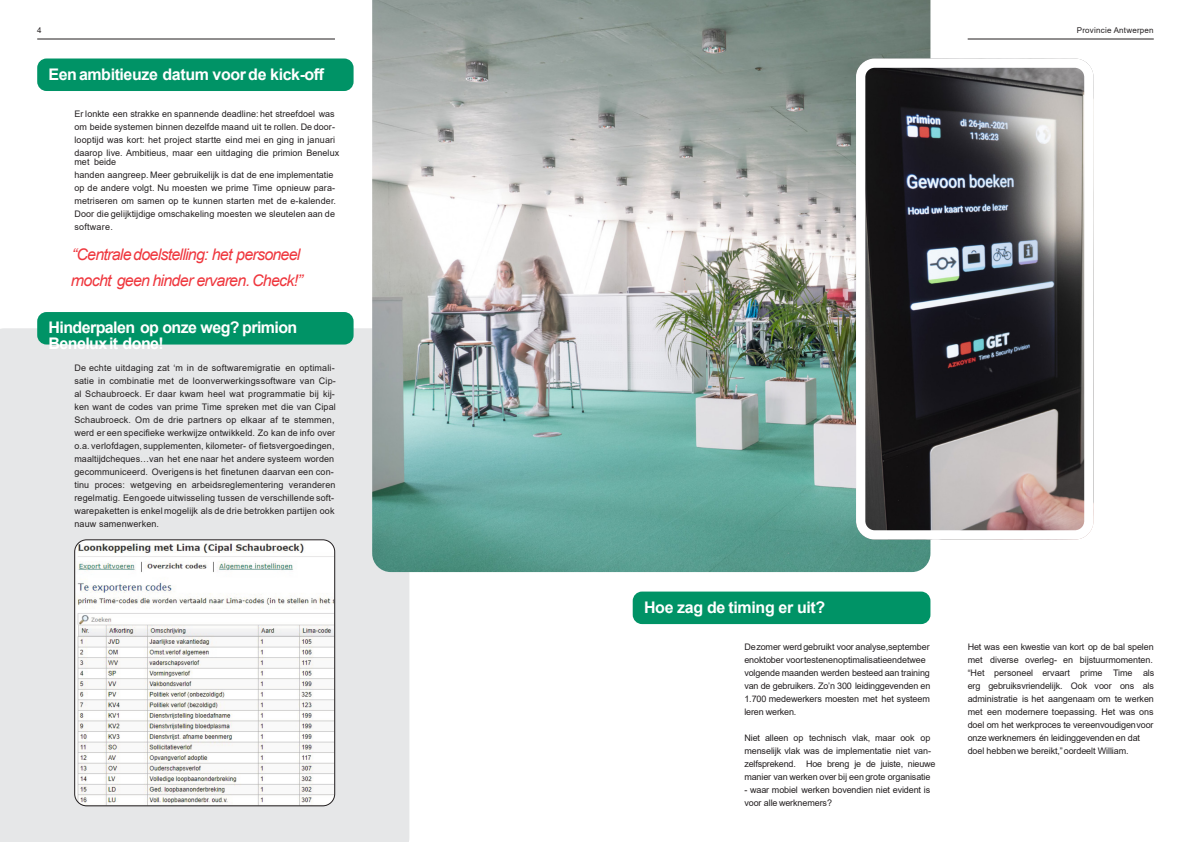
<style>
.page{position:relative;width:1191px;height:842px;background:#fff}
.page>*{position:absolute;margin:0;border:0;box-sizing:border-box;transform-origin:0 0}
.t1{font:700 16px/16px "Arial";letter-spacing:-.025em;color:#fff}
.t2{font:italic 16px/26px "Arial";letter-spacing:-.045em;color:#ef373e}
.t3{font:9px/13px "Arial";letter-spacing:.005em;color:#231f20}
.t4{font:9px/13px "Arial";letter-spacing:-.015em;color:#231f20}
.t5{font:8px "Arial";letter-spacing:.025em;color:#231f20}
</style>
<div class="page">
<div style="left:0;top:328px;width:409px;height:514px;background:#e6e7e8"></div>
<div style="left:37px;top:58px;width:316px;height:33px;background:#009366;border-radius:9px"></div>
<img style="left:372px;top:0;width:558px;height:572px">
<img style="left:856px;top:58px;width:237px;height:482px;border-radius:19px">
<div style="left:856px;top:59px;width:237px;height:481px;border:9px solid #fff;border-radius:14px"></div>
<div style="left:632px;top:592px;width:298px;height:32px;background:#009366;border-radius:9px"></div>
<img style="left:75px;top:540px;width:259px;height:266px">
<div style="left:74px;top:540px;width:261px;height:266px;border:1px solid #231f20;border-radius:12px"></div>
<hr style="left:967px;top:39px;width:186px;height:1px;background:#231f20">
<hr style="left:37px;top:39px;width:298px;height:1px;background:#231f20">
<div style="left:37px;top:312px;width:316px;height:32px;background:#009366;border-radius:9px"></div>
<p class="t5" style="left:37px;top:27px;width:6px">4</p>
<p class="t5" style="left:1076px;top:27px;width:78px">Provincie Antwerpen</p>
<h1 class="t1" style="left:49px;top:68px;width:278px">Eenambitieuze datum voor de kick-off</h1>
<p class="t3" style="left:74px;top:108px;width:266px">Er lonkte een strakke en spannende deadline: het streefdoel was om beide systemen binnen dezelfde maand uit te rollen. De door&shy;looptĳd was kort: het project startte eind mei en ging in januari daarop live. Ambitieus, maar een uitdaging die primion Benelux</p>
<p class="t3" style="left:74px;top:156px;width:263px">met beide<br>handen aangreep. Meer gebruikelĳk is dat de ene implementatie op de andere volgt. Nu moesten we prime Time opnieuw para&shy;metriseren om samen op te kunnen starten met de e-kalender.<br>Door die gelĳktĳdige omschakeling moesten we sleutelen aan de software.</p>
<h1 class="t2" style="left:71px;top:243px;width:233px">“Centraledoelstelling: het personeel mocht geen hinder ervaren. Check!”</h1>
<h1 class="t1" style="left:49px;top:321px;width:250px">Hinderpalen op onze weg? primion<br>Beneluxit done!</h1>
<p class="t3" style="left:74px;top:362px;width:263px">De echte uitdaging zat ‘m in de softwaremigratie en optimali&shy;satie in combinatie met de loonverwerkingssoftware van Cip&shy;al Schaubroeck. Er daar kwam heel wat programmatie bĳ kĳ&shy;ken want de codes van prime Time spreken met die van Cipal Schaubroeck. Om de drie partners op elkaar af te stemmen, werd er een specifieke werkwĳze ontwikkeld. Zo kan de info over o.a. verlofdagen, supplementen, kilometer- of fietsvergoedingen, maaltĳdcheques…van het ene naar het andere systeem worden gecommuniceerd. Overigens is het finetunen daarvan een con&shy;tinu proces: wetgeving en arbeidsreglementering veranderen regelmatig. Eengoede uitwisseling tussen de verschillende soft&shy;warepaketten is enkel mogelĳk als de drie betrokken partĳen ook nauw samenwerken.</p>
<h1 class="t1" style="left:644px;top:601px;width:183px">Hoe zag de timing er uit?</h1>
<p class="t4" style="left:744px;top:641px;width:188px">Dezomer werdgebruikt voor analyse,september enoktober voortestenenoptimalisatieendetwee volgende maanden werden besteed aan training van de gebruikers. Zo’n 300 leidinggevenden en 1.700 medewerkers moesten met het systeem leren werken.</p>
<p class="t4" style="left:744px;top:732px;width:193px">Niet alleen op technisch vlak, maar ook op menselĳk vlak was de implementatie niet van&shy;zelfsprekend. Hoe breng je de juiste, nieuwe manier van werken over bĳ een grote organisatie</p>
<p class="t4" style="left:744px;top:784px;width:187px">- waar mobiel werken bovendien niet evident is voor alle werknemers?</p>
<p class="t3" style="left:967px;top:641px;width:188px">Het was een kwestie van kort op de bal spelen met diverse overleg- en bĳstuurmomenten. “Het personeel ervaart prime Time als erg gebruiksvriendelĳk. Ook voor ons als administratie is het aangenaam om te werken met een modernere toepassing. Het was ons doel om het werkproces te vereenvoudigenvoor onze werknemers én leidinggevenden en dat doel hebben we bereikt,”oordeelt William.</p>
</div>
